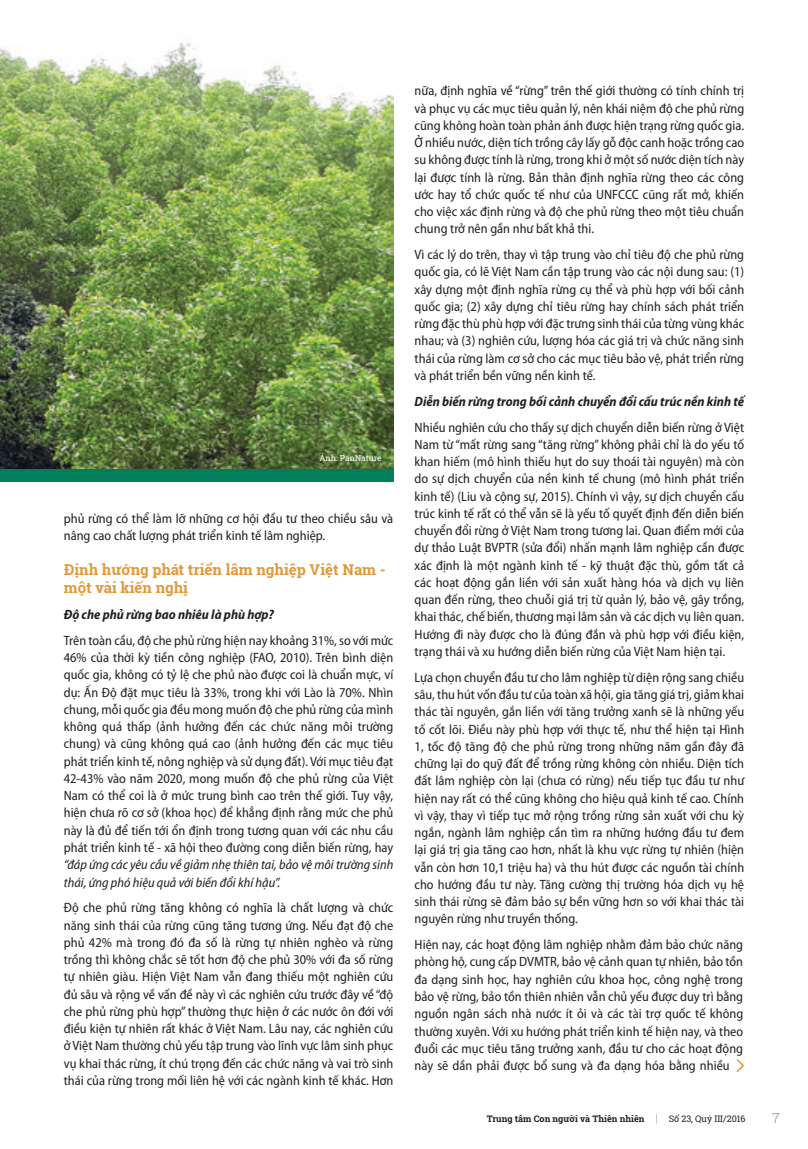
<style>
.page{position:relative;width:808px;height:1149px;background:#fff}
.page>*{position:absolute;margin:0;border:0;box-sizing:border-box;transform-origin:0 0}
.bold_1{font:700 15px/18px "Roboto Slab";color:#e29838}
.body_1{font:semi-condensed 13.5px/17.2px "Myriad Pro";color:#231f20;text-align:justify}
.body_1-2{font:italic 700 semi-condensed 13.5px "Myriad Pro";color:#231f20}
.t1{font:100 13.5px "Roboto Slab";color:#231f20}
.t2{font:700 9px "Roboto Slab";color:#231f20}
.chu_thich_anh{font:8.25px "Roboto Slab";color:#fff}
.s1{font-style:italic}
.s2{font-weight:100;font-size:10.8px}
.s3{font-weight:400}
</style>
<div class="page">
<img style="left:0;top:39px;width:393px;height:430px">
<div style="left:0;top:469px;width:393px;height:13px;background:#007f5a"></div>
<svg style="left:736px;top:1059px;width:8px;height:14px"></svg>
<p class="chu_thich_anh" style="left:320px;top:452px;width:64px">Ảnh: PanNature</p>
<p class="body_1" style="left:64px;top:509px;width:331px">phủ rừng có thể làm lỡ những cơ hội đầu tư theo chiều sâu và nâng cao chất lượng phát triển kinh tế lâm nghiệp.</p>
<p class="bold_1" style="left:64px;top:560px;width:324px">Định hướng phát triển lâm nghiệp Việt Nam - một vài kiến nghị</p>
<p class="body_1-2" style="left:64px;top:605px;width:212px">Độ che phủ rừng bao nhiêu là phù hợp?</p>
<p class="body_1" style="left:64px;top:631px;width:331px">Trên toàn cầu, độ che phủ rừng hiện nay khoảng 31%, so với mức 46% của thời kỳ tiền công nghiệp (FAO, 2010). Trên bình diện quốc gia, không có tỷ lệ che phủ nào được coi là chuẩn mực, ví dụ: Ấn Độ đặt mục tiêu là 33%, trong khi với Lào là 70%. Nhìn chung, mỗi quốc gia đều mong muốn độ che phủ rừng của mình không quá thấp (ảnh hưởng đến các chức năng môi trường chung) và cũng không quá cao (ảnh hưởng đến các mục tiêu phát triển kinh tế, nông nghiệp và sử dụng đất). Với mục tiêu đạt 42-43% vào năm 2020, mong muốn độ che phủ rừng của Việt Nam có thể coi là ở mức trung bình cao trên thế giới. Tuy vậy, hiện chưa rõ cơ sở (khoa học) để khẳng định rằng mức che phủ này là đủ để tiến tới ổn định trong tương quan với các nhu cầu phát triển kinh tế - xã hội theo đường cong diễn biến rừng, hay <span class="s1">“đáp ứng các yêu cầu về giảm nhẹ thiên tai, bảo vệ môi trường sinh thái, ứng phó hiệu quả với biến đổi khí hậu”.</span></p>
<p class="body_1" style="left:64px;top:898px;width:331px">Độ che phủ rừng tăng không có nghĩa là chất lượng và chức năng sinh thái của rừng cũng tăng tương ứng. Nếu đạt độ che phủ 42% mà trong đó đa số là rừng tự nhiên nghèo và rừng trồng thì không chắc sẽ tốt hơn độ che phủ 30% với đa số rừng tự nhiên giàu. Hiện Việt Nam vẫn đang thiếu một nghiên cứu đủ sâu và rộng về vấn đề này vì các nghiên cứu trước đây về “độ che phủ rừng phù hợp” thường thực hiện ở các nước ôn đới với điều kiện tự nhiên rất khác ở Việt Nam. Lâu nay, các nghiên cứu ở Việt Nam thường chủ yếu tập trung vào lĩnh vực lâm sinh phục vụ khai thác rừng, ít chú trọng đến các chức năng và vai trò sinh thái của rừng trong mối liên hệ với các ngành kinh tế khác. Hơn</p>
<p class="body_1" style="left:415px;top:82px;width:331px">nữa, định nghĩa về “rừng” trên thế giới thường có tính chính trị và phục vụ các mục tiêu quản lý, nên khái niệm độ che phủ rừng cũng không hoàn toàn phản ánh được hiện trạng rừng quốc gia.<br>Ở nhiều nước, diện tích trồng cây lấy gỗ độc canh hoặc trồng cao su không được tính là rừng, trong khi ở một số nước diện tích này lại được tính là rừng. Bản thân định nghĩa rừng theo các công ước hay tổ chức quốc tế như của UNFCCC cũng rất mở, khiến cho việc xác định rừng và độ che phủ rừng theo một tiêu chuẩn chung trở nên gần như bất khả thi.</p>
<p class="body_1" style="left:415px;top:246px;width:331px">Vì các lý do trên, thay vì tập trung vào chỉ tiêu độ che phủ rừng quốc gia, có lẽ Việt Nam cần tập trung vào các nội dung sau: (1) xây dựng một định nghĩa rừng cụ thể và phù hợp với bối cảnh quốc gia; (2) xây dựng chỉ tiêu rừng hay chính sách phát triển rừng đặc thù phù hợp với đặc trưng sinh thái của từng vùng khác nhau; và (3) nghiên cứu, lượng hóa các giá trị và chức năng sinh thái của rừng làm cơ sở cho các mục tiêu bảo vệ, phát triển rừng và phát triển bền vững nền kinh tế.</p>
<p class="body_1-2" style="left:415px;top:392px;width:331px">Diễn biến rừng trong bối cảnh chuyển đổi cấu trúc nền kinh tế</p>
<p class="body_1" style="left:415px;top:418px;width:331px">Nhiều nghiên cứu cho thấy sự dịch chuyển diễn biến rừng ở Việt Nam từ “mất rừng sang “tăng rừng” không phải chỉ là do yếu tố khan hiếm (mô hình thiếu hụt do suy thoái tài nguyên) mà còn do sự dịch chuyển của nền kinh tế chung (mô hình phát triển kinh tế) (Liu và cộng sự, 2015). Chính vì vậy, sự dịch chuyển cấu trúc kinh tế rất có thể vẫn sẽ là yếu tố quyết định đến diễn biến chuyển đổi rừng ở Việt Nam trong tương lai. Quan điểm mới của dự thảo Luật BVPTR (sửa đổi) nhấn mạnh lâm nghiệp cần được xác định là một ngành kinh tế - kỹ thuật đặc thù, gồm tất cả các hoạt động gắn liền với sản xuất hàng hóa và dịch vụ liên quan đến rừng, theo chuỗi giá trị từ quản lý, bảo vệ, gây trồng, khai thác, chế biến, thương mại lâm sản và các dịch vụ liên quan.<br>Hướng đi này được cho là đúng đắn và phù hợp với điều kiện, trạng thái và xu hướng diễn biến rừng của Việt Nam hiện tại.</p>
<p class="body_1" style="left:415px;top:668px;width:331px">Lựa chọn chuyển đầu tư cho lâm nghiệp từ diện rộng sang chiều sâu, thu hút vốn đầu tư của toàn xã hội, gia tăng giá trị, giảm khai thác tài nguyên, gắn liền với tăng trưởng xanh sẽ là những yếu tố cốt lõi. Điều này phù hợp với thực tế, như thể hiện tại Hình 1, tốc độ tăng độ che phủ rừng trong những năm gần đây đã chững lại do quỹ đất để trồng rừng không còn nhiều. Diện tích đất lâm nghiệp còn lại (chưa có rừng) nếu tiếp tục đầu tư như hiện nay rất có thể cũng không cho hiệu quả kinh tế cao. Chính vì vậy, thay vì tiếp tục mở rộng trồng rừng sản xuất với chu kỳ ngắn, ngành lâm nghiệp cần tìm ra những hướng đầu tư đem lại giá trị gia tăng cao hơn, nhất là khu vực rừng tự nhiên (hiện vẫn còn hơn 10,1 triệu ha) và thu hút được các nguồn tài chính cho hướng đầu tư này. Tăng cường thị trường hóa dịch vụ hệ sinh thái rừng sẽ đảm bảo sự bền vững hơn so với khai thác tài nguyên rừng như truyền thống.</p>
<p class="body_1" style="left:415px;top:935px;width:330px">Hiện nay, các hoạt động lâm nghiệp nhằm đảm bảo chức năng phòng hộ, cung cấp DVMTR, bảo vệ cảnh quan tự nhiên, bảo tồn đa dạng sinh học, hay nghiên cứu khoa học, công nghệ trong bảo vệ rừng, bảo tồn thiên nhiên vẫn chủ yếu được duy trì bằng nguồn ngân sách nhà nước ít ỏi và các tài trợ quốc tế không thường xuyên. Với xu hướng phát triển kinh tế hiện nay, và theo đuổi các mục tiêu tăng trưởng xanh, đầu tư cho các hoạt động này sẽ dần phải được bổ sung và đa dạng hóa bằng nhiều</p>
<p class="t2" style="left:487px;top:1112px;width:260px">Trung tâm Con người và Thiên nhiên <span class="s2">|</span> <span class="s3">Số 23, Quý III/2016</span></p>
<p class="t1" style="left:772px;top:1108px;width:9px">7</p>
</div>
